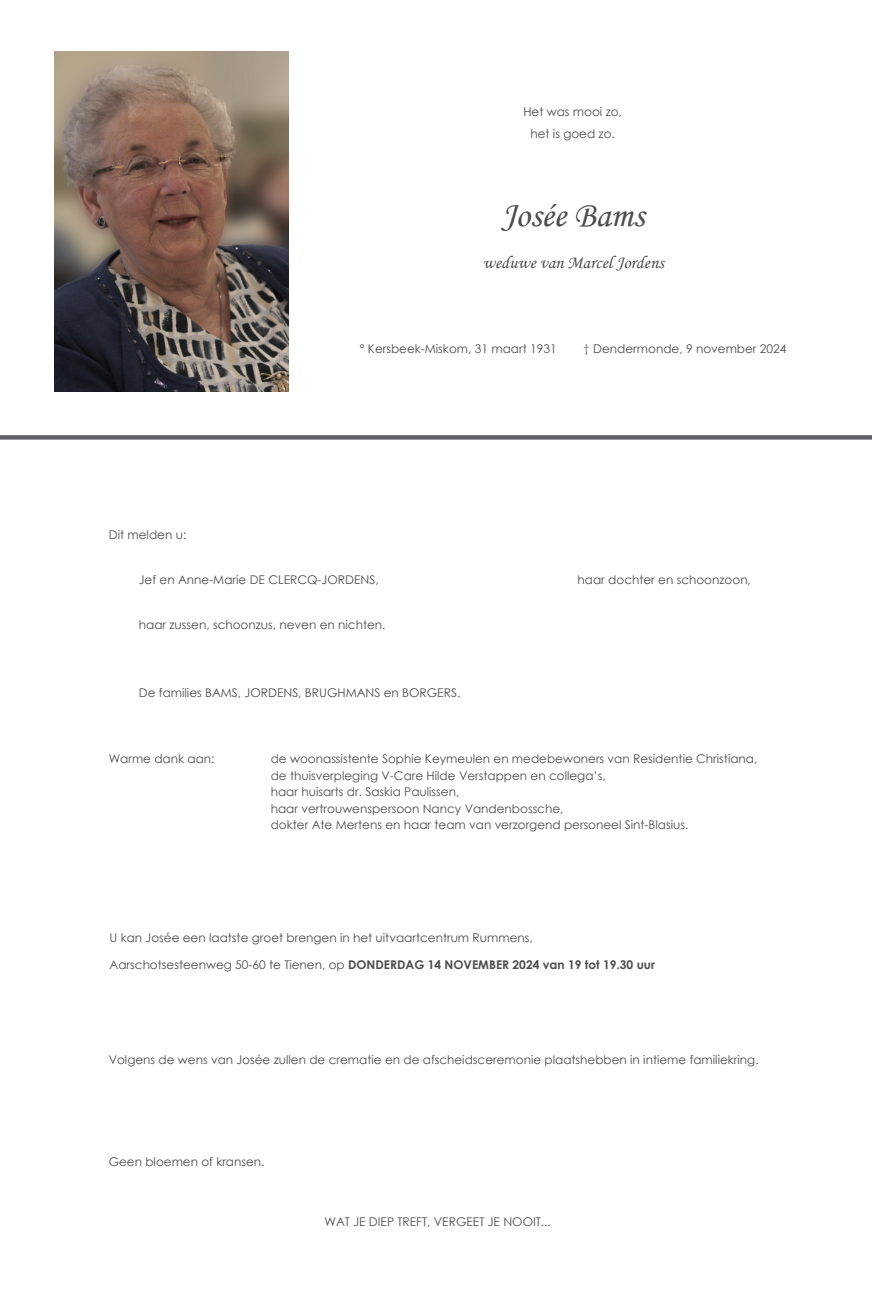
<style>
.page{position:relative;width:872px;height:1308px;background:#fff}
.page>*{position:absolute;margin:0;border:0;box-sizing:border-box;transform-origin:0 0}
.t1{font:36px "Monotype Corsiva";color:#4b4c4d}
.t2{font:18px "Monotype Corsiva";color:#4b4c4d}
.t3{font:12px "Century Gothic";color:#4b4c4d}
.t4{font:700 12px "Century Gothic";color:#4b4c4d}
.s1{font-weight:400}
</style>
<div class="page">
<svg style="left:0;top:435px;width:872px;height:4px;background:#67676a"></svg>
<img style="left:54px;top:51px;width:234px;height:341px">
<p class="t3" style="left:523px;top:103px;width:100px">Het was mooi zo,</p>
<p class="t3" style="left:530px;top:125px;width:86px">het is goed zo.</p>
<p class="t1" style="left:501px;top:193px;width:145px">Josée Bams</p>
<p class="t2" style="left:483px;top:252px;width:183px">weduwe van Marcel Jordens</p>
<p class="t3" style="left:360px;top:340px;width:198px">° Kersbeek-Miskom, 31 maart 1931</p>
<p class="t3" style="left:583px;top:340px;width:205px">† Dendermonde, 9 november 2024</p>
<p class="t3" style="left:109px;top:526px;width:79px">Dit melden u:</p>
<p class="t3" style="left:139px;top:571px;width:241px">Jef en Anne-Marie DE CLERCQ-JORDENS,</p>
<p class="t3" style="left:577px;top:571px;width:175px">haar dochter en schoonzoon,</p>
<p class="t3" style="left:139px;top:616px;width:248px">haar zussen, schoonzus, neven en nichten.</p>
<p class="t3" style="left:139px;top:684px;width:323px">De families BAMS, JORDENS, BRUGHMANS en BORGERS.</p>
<p class="t3" style="left:109px;top:750px;width:107px">Warme dank aan:</p>
<p class="t3" style="left:271px;top:750px;width:488px">de woonassistente Sophie Keymeulen en medebewoners van Residentie Christiana,</p>
<p class="t3" style="left:271px;top:767px;width:336px">de thuisverpleging V-Care Hilde Verstappen en collega’s,</p>
<p class="t3" style="left:271px;top:783px;width:190px">haar huisarts dr. Saskia Paulissen,</p>
<p class="t3" style="left:271px;top:800px;width:294px">haar vertrouwenspersoon Nancy Vandenbossche,</p>
<p class="t3" style="left:271px;top:816px;width:419px">dokter Ate Mertens en haar team van verzorgend personeel Sint-Blasius.</p>
<p class="t3" style="left:110px;top:929px;width:425px">U kan Josée een laatste groet brengen in het uitvaartcentrum Rummens,</p>
<p class="t4" style="left:110px;top:955px;width:547px"><span class="s1">Aarschotsesteenweg 50-60 te Tienen, op</span> DONDERDAG 14 NOVEMBER 2024 van 19 tot 19.30 uur</p>
<p class="t3" style="left:109px;top:1051px;width:651px">Volgens de wens van Josée zullen de crematie en de afscheidsceremonie plaatshebben in intieme familiekring.</p>
<p class="t3" style="left:109px;top:1153px;width:157px">Geen bloemen of kransen.</p>
<p class="t3" style="left:324px;top:1213px;width:228px">WAT JE DIEP TREFT, VERGEET JE NOOIT...</p>
</div>
